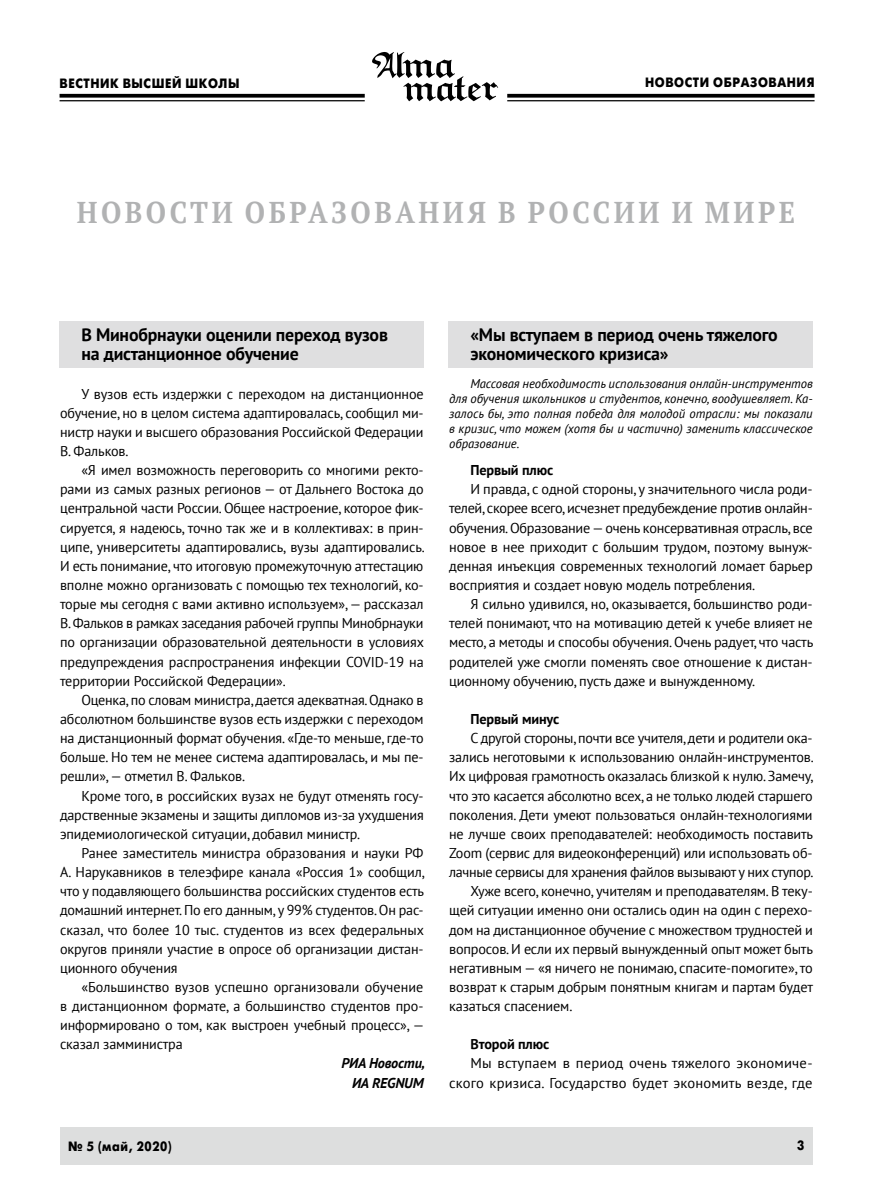
<style>
.page{position:relative;width:872px;height:1191px;background:#fff}
.page>*{position:absolute;margin:0;border:0;box-sizing:border-box;transform-origin:0 0}
.t1{font:700 30px "PT Serif";letter-spacing:.13em;color:#b1b2b3;scale:.9 1}
.t2{font:700 18px/19.2px "PT Sans";letter-spacing:-.01em;color:#000}
.t3{font:14.25px/19.2px "PT Sans";letter-spacing:-.01em;color:#000;text-align:justify}
.t4{font:14.25px/19.2px "PT Sans";letter-spacing:.01em;color:#000;text-align:right}
.t5{font:700 14.25px "PT Sans";letter-spacing:-.01em;color:#000}
.t6{font:italic 700 14.25px/19.2px "PT Sans";letter-spacing:-.01em;color:#000;text-align:right}
.t7{font:13.5px "Futuris XC";letter-spacing:.05em;color:#000;scale:.9 1}
.t8{font:italic 12.75px/15px "PT Sans";color:#000;text-align:justify}
</style>
<div class="page">
<svg style="left:60px;top:94px;width:305px;height:4px"></svg>
<hr style="left:60px;top:100px;width:305px;height:1px;background:#000">
<svg style="left:507px;top:94px;width:307px;height:4px"></svg>
<hr style="left:507px;top:100px;width:307px;height:1px;background:#000">
<svg style="left:372px;top:52px;width:126px;height:49px"></svg>
<div style="left:60px;top:1127px;width:753px;height:37px;background:#dddede"></div>
<div style="left:60px;top:321px;width:364px;height:46px;background:#dfdfe0"></div>
<div style="left:449px;top:321px;width:364px;height:46px;background:#dfdfe0"></div>
<p class="t7" style="left:60px;top:76px;width:201px">ВЕСТНИК ВЫСШЕЙ ШКОЛЫ</p>
<p class="t7" style="left:645px;top:75px;width:190px">НОВОСТИ ОБРАЗОВАНИЯ</p>
<h1 class="t1" style="left:77px;top:192px;width:799px">НОВОСТИ ОБРАЗОВАНИЯ В РОССИИ И МИРЕ</h1>
<p class="t2" style="left:81px;top:325px;width:308px">В Минобрнауки оценили переход вузов на дистанционное обучение</p>
<p class="t3" style="left:60px;top:383px;width:365px;text-indent:21px">У вузов есть издержки с переходом на дистанционное обучение, но в целом система адаптировалась, сообщил ми&shy;нистр науки и высшего образования Российской Федерации В. Фальков.</p>
<p class="t3" style="left:60px;top:460px;width:366px;text-indent:21px">«Я имел возможность переговорить со многими ректо&shy;рами из самых разных регионов — от Дальнего Востока до центральной части России. Общее настроение, которое фик&shy;сируется, я надеюсь, точно так же и в коллективах: в прин&shy;ципе, университеты адаптировались, вузы адаптировались.<br>И есть понимание, что итоговую промежуточную аттестацию вполне можно организовать с помощью тех технологий, ко&shy;торые мы сегодня с вами активно используем», — рассказал В. Фальков в рамках заседания рабочей группы Минобрнауки по организации образовательной деятельности в условиях предупреждения распространения инфекции COVID-19 на территории Российской Федерации».</p>
<p class="t3" style="left:60px;top:690px;width:365px;text-indent:21px">Оценка, по словам министра, дается адекватная. Однако в абсолютном большинстве вузов есть издержки с переходом на дистанционный формат обучения. «Где-то меньше, где-то больше. Но тем не менее система адаптировалась, и мы пе&shy;решли», — отметил В. Фальков.</p>
<p class="t3" style="left:60px;top:785px;width:365px;text-indent:21px">Кроме того, в российских вузах не будут отменять госу&shy;дарственные экзамены и защиты дипломов из-за ухудшения эпидемиологической ситуации, добавил министр.</p>
<p class="t3" style="left:60px;top:843px;width:366px;text-indent:21px">Ранее заместитель министра образования и науки РФ А. Нарукавников в телеэфире канала «Россия 1» сообщил, что у подавляющего большинства российских студентов есть домашний интернет. По его данным, у 99% студентов. Он рас&shy;сказал, что более 10 тыс. студентов из всех федеральных округов приняли участие в опросе об организации дистан&shy;ционного обучения</p>
<p class="t3" style="left:60px;top:977px;width:366px;text-indent:21px">«Большинство вузов успешно организовали обучение в дистанционном формате, а большинство студентов про&shy;информировано о том, как выстроен учебный процесс», — сказал замминистра</p>
<p class="t6" style="left:341px;top:1053px;width:85px">РИА Новости,<br>ИА REGNUM</p>
<p class="t7" style="left:68px;top:1138px;width:116px">№ 5 (май, 2020)</p>
<p class="t2" style="left:470px;top:325px;width:309px">«Мы вступаем в период очень тяжелого экономического кризиса»</p>
<p class="t8" style="left:449px;top:376px;width:365px;text-indent:21px">Массовая необходимость использования онлайн-инструментов для обучения школьников и студентов, конечно, воодушевляет. Ка&shy;залось бы, это полная победа для молодой отрасли: мы показали в кризис, что можем (хотя бы и частично) заменить классическое образование.</p>
<p class="t5" style="left:470px;top:461px;width:84px">Первый плюс</p>
<p class="t3" style="left:449px;top:479px;width:365px;text-align:left;text-indent:21px">И правда, с одной стороны, у значительного числа роди&shy;телей, скорее всего, исчезнет предубеждение против онлайн&shy;обучения. Образование — очень консервативная отрасль, все новое в нее приходит с большим трудом, поэтому вынуж&shy;денная инъекция современных технологий ломает барьер восприятия и создает новую модель потребления.</p>
<p class="t3" style="left:449px;top:594px;width:366px;text-indent:21px">Я сильно удивился, но, оказывается, большинство роди&shy;телей понимают, что на мотивацию детей к учебе влияет не место, а методы и способы обучения. Очень радует, что часть родителей уже смогли поменять свое отношение к дистан&shy;ционному обучению, пусть даже и вынужденному.</p>
<p class="t5" style="left:470px;top:709px;width:90px">Первый минус</p>
<p class="t3" style="left:470px;top:728px;width:344px">С другой стороны, почти все учителя, дети и родители ока-</p>
<p class="t3" style="left:449px;top:747px;width:366px">зались неготовыми к использованию онлайн-инструментов.</p>
<p class="t3" style="left:449px;top:766px;width:366px">Их цифровая грамотность оказалась близкой к нулю. Замечу,</p>
<p class="t3" style="left:449px;top:785px;width:365px">что это касается абсолютно всех, а не только людей старшего</p>
<p class="t3" style="left:449px;top:804px;width:365px">поколения. Дети умеют пользоваться онлайн-технологиями</p>
<p class="t3" style="left:449px;top:824px;width:365px">не лучше своих преподавателей: необходимость поставить</p>
<p class="t3" style="left:449px;top:843px;width:365px">Zoom (сервис для видеоконференций) или использовать об-</p>
<p class="t3" style="left:449px;top:862px;width:366px">лачные сервисы для хранения файлов вызывают у них ступор.</p>
<p class="t3" style="left:470px;top:881px;width:344px">Хуже всего, конечно, учителям и преподавателям. В теку-</p>
<p class="t3" style="left:449px;top:900px;width:365px">щей ситуации именно они остались один на один с перехо-</p>
<p class="t3" style="left:449px;top:919px;width:365px">дом на дистанционное обучение с множеством трудностей и</p>
<p class="t3" style="left:449px;top:938px;width:365px">вопросов. И если их первый вынужденный опыт может быть</p>
<p class="t3" style="left:449px;top:958px;width:365px">негативным — «я ничего не понимаю, спасите-помогите», то</p>
<p class="t3" style="left:449px;top:977px;width:365px">возврат к старым добрым понятным книгам и партам будет</p>
<p class="t3" style="left:449px;top:996px;width:125px">казаться спасением.</p>
<p class="t5" style="left:470px;top:1035px;width:80px">Второй плюс</p>
<p class="t4" style="left:449px;top:1053px;width:365px">Мы вступаем в период очень тяжелого экономиче&shy;ского кризиса. Государство будет экономить везде, где</p>
<p class="t7" style="left:797px;top:1138px;width:10px">3</p>
</div>
